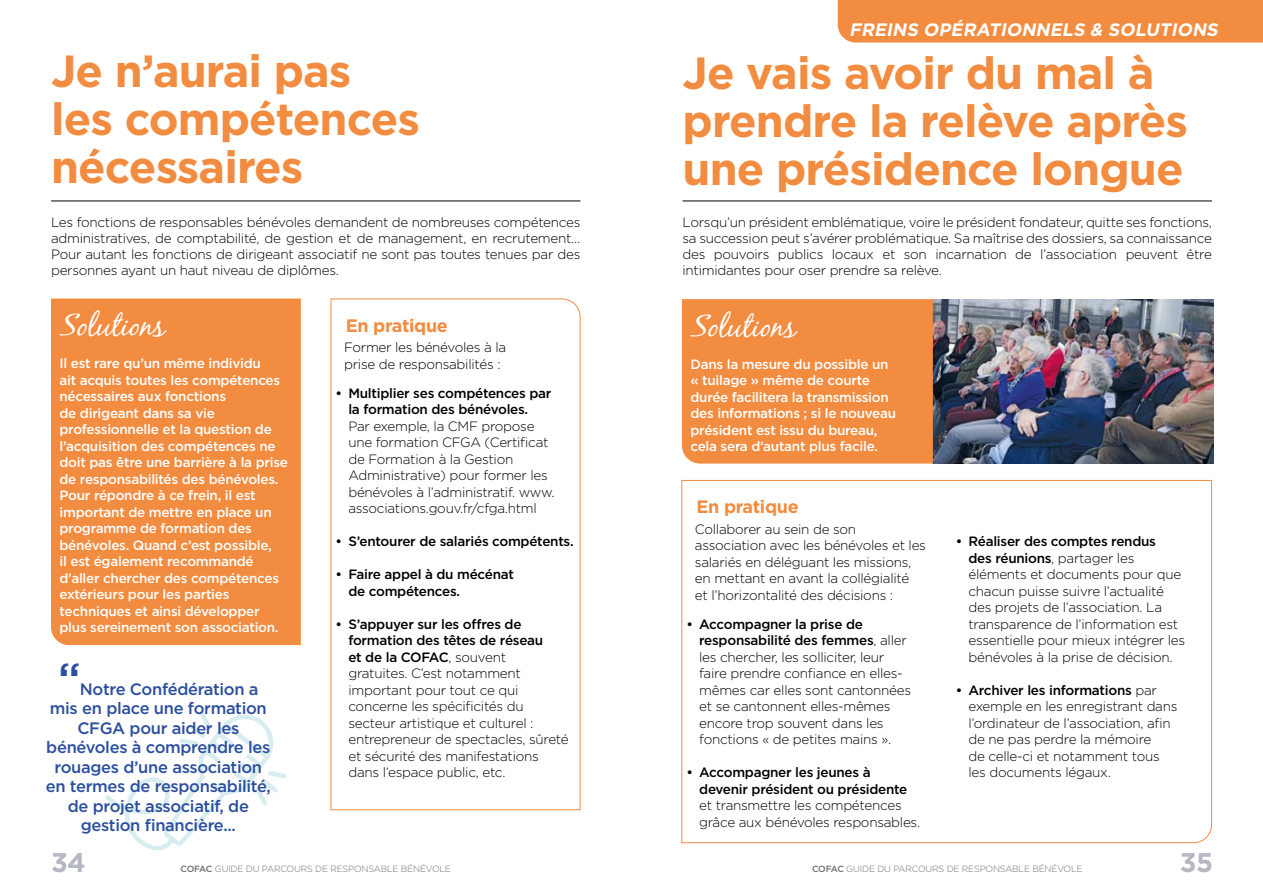
<style>
.page{position:relative;width:1263px;height:893px;background:#fff}
.page>*{position:absolute;margin:0;border:0;box-sizing:border-box;transform-origin:0 0}
._1-TITRE_CHAPITRE{font:700 45px/48px "Gotham";letter-spacing:-.02em;color:#f28c40}
._3-SOUS_TITRE_COULEUR{font:500 45px "Gotham";color:#2b4f9e}
.A_RETENIR_texte_blanc_encadré{font:italic 30px "Black Jack";color:#fff}
.t1{font:700 27px "Gotham";color:#b5b7c3}
.A_RETENIR_texte_blanc_encadré-2{font:italic 700 18px "Gotham";color:#fff}
._3-SOUS_TITRE_COULEUR-2{font:700 18px "Gotham";letter-spacing:-.02em;color:#f28c40}
._3-SOUS_TITRE_COULEUR-3{font:500 16.5px "Gotham";letter-spacing:-.02em;color:#2b4f9e}
._2-ACROCHE_NOIR_partie_solutions{font:300 13.5px/16.5px "Gotham";letter-spacing:-.02em;color:#000}
.A_RETENIR_texte_blanc_encadré-3{font:500 13.5px/16.5px "Gotham";letter-spacing:-.02em;color:#fff}
.A_RETENIR_texte_blanc_encadré-4{font:300 13.5px/16.5px "Gotham";letter-spacing:-.02em;color:#000}
.t2{font:500 13.5px/16.5px "Gotham";letter-spacing:-.02em;color:#000}
.t3{font:300 9px "Gotham";letter-spacing:-.02em;color:#706f6f}
.s1{font-weight:500}
</style>
<div class="page">
<hr style="left:51px;top:201px;width:529px;height:1px;background:#000">
<div style="left:51px;top:299px;width:250px;height:346px;background:#f28c40"></div>
<svg style="left:330px;top:298px;width:251px;height:512px"></svg>
<svg style="left:105px;top:712px;width:182px;height:139px"></svg>
<img style="left:933px;top:299px;width:280px;height:165px">
<hr style="left:682px;top:201px;width:530px;height:1px;background:#000">
<div style="left:682px;top:299px;width:251px;height:165px;background:#f28c40"></div>
<svg style="left:681px;top:480px;width:531px;height:363px"></svg>
<div style="left:838px;top:0;width:425px;height:43px;background:#f28c40"></div>
<p class="_1-TITRE_CHAPITRE" style="left:51px;top:47px;width:371px">Je n’aurai pas les compétences nécessaires</p>
<p class="_2-ACROCHE_NOIR_partie_solutions" style="left:51px;top:214px;width:531px;text-align:justify">Les fonctions de responsables bénévoles demandent de nombreuses compétences administratives, de comptabilité, de gestion et de management, en recrutement… Pour autant les fonctions de dirigeant associatif ne sont pas toutes tenues par des personnes ayant un haut niveau de diplômes.</p>
<p class="A_RETENIR_texte_blanc_encadré" style="left:60px;top:307px;width:115px">Solutions</p>
<p class="A_RETENIR_texte_blanc_encadré-3" style="left:60px;top:355px;width:230px">Il est rare qu’un même individu<br>ait acquis toutes les compétences nécessaires aux fonctions<br>de dirigeant dans sa vie professionnelle et la question de l’acquisition des compétences ne doit pas être une barrière à la prise de responsabilités des bénévoles.<br>Pour répondre à ce frein, il est important de mettre en place un programme de formation des bénévoles. Quand c’est possible,<br>il est également recommandé d’aller chercher des compétences extérieurs pour les parties techniques et ainsi développer plus sereinement son association.</p>
<p class="_3-SOUS_TITRE_COULEUR-2" style="left:346px;top:313px;width:104px">En pratique</p>
<p class="A_RETENIR_texte_blanc_encadré-4" style="left:344px;top:339px;width:164px">Former les bénévoles à la prise de responsabilités :</p>
<p class="_2-ACROCHE_NOIR_partie_solutions" style="left:348px;top:384px;width:208px;text-indent:-13px"><span class="s1">• Multiplier ses compétences par la formation des bénévoles.<br></span>Par exemple, la CMF propose une formation CFGA (Certificat de Formation à la Gestion<br>Administrative) pour former les bénévoles à l’administratif. www. associations.gouv.fr/cfga.html</p>
<p class="t2" style="left:336px;top:533px;width:240px">• S’entourer de salariés compétents.</p>
<p class="t2" style="left:348px;top:566px;width:167px;text-indent:-13px">• Faire appel à du mécénat de compétences.</p>
<p class="_2-ACROCHE_NOIR_partie_solutions" style="left:348px;top:615px;width:222px;text-indent:-13px"><span class="s1">• S’appuyer sur les offres de formation des têtes de réseau<br>et de la COFAC</span>, souvent<br>gratuites. C’est notamment important pour tout ce qui concerne les spécificités du secteur artistique et culturel : entrepreneur de spectacles, sûreté et sécurité des manifestations dans l’espace public, etc.</p>
<p class="_3-SOUS_TITRE_COULEUR" style="left:58px;top:649px;width:24px">“</p>
<p class="_3-SOUS_TITRE_COULEUR-3" style="left:80px;top:678px;width:180px">Notre Confédération a</p>
<p class="_3-SOUS_TITRE_COULEUR-3" style="left:50px;top:697px;width:218px">mis en place une formation</p>
<p class="_3-SOUS_TITRE_COULEUR-3" style="left:77px;top:717px;width:163px">CFGA pour aider les</p>
<p class="_3-SOUS_TITRE_COULEUR-3" style="left:46px;top:736px;width:226px">bénévoles à comprendre les</p>
<p class="_3-SOUS_TITRE_COULEUR-3" style="left:55px;top:756px;width:209px">rouages d’une association</p>
<p class="_3-SOUS_TITRE_COULEUR-3" style="left:46px;top:775px;width:227px">en termes de responsabilité,</p>
<p class="_3-SOUS_TITRE_COULEUR-3" style="left:68px;top:795px;width:183px">de projet associatif, de</p>
<p class="_3-SOUS_TITRE_COULEUR-3" style="left:81px;top:814px;width:157px">gestion financière...</p>
<p class="A_RETENIR_texte_blanc_encadré-2" style="left:849px;top:17px;width:374px">FREINS OPÉRATIONNELS &amp; SOLUTIONS</p>
<p class="_1-TITRE_CHAPITRE" style="left:682px;top:48px;width:507px">Je vais avoir du mal à prendre la relève après une présidence longue</p>
<p class="_2-ACROCHE_NOIR_partie_solutions" style="left:682px;top:214px;width:531px;text-align:justify">Lorsqu’un président emblématique, voire le président fondateur, quitte ses fonctions, sa succession peut s’avérer problématique. Sa maîtrise des dossiers, sa connaissance des pouvoirs publics locaux et son incarnation de l’association peuvent être intimidantes pour oser prendre sa relève.</p>
<p class="A_RETENIR_texte_blanc_encadré" style="left:690px;top:308px;width:115px">Solutions</p>
<p class="A_RETENIR_texte_blanc_encadré-3" style="left:690px;top:355px;width:207px">Dans la mesure du possible un « tuilage » même de courte durée facilitera la transmission des informations ; si le nouveau président est issu du bureau, cela sera d’autant plus facile.</p>
<p class="_3-SOUS_TITRE_COULEUR-2" style="left:696px;top:495px;width:104px">En pratique</p>
<p class="A_RETENIR_texte_blanc_encadré-4" style="left:695px;top:520px;width:233px">Collaborer au sein de son association avec les bénévoles et les salariés en déléguant les missions, en mettant en avant la collégialité<br>et l’horizontalité des décisions :</p>
<p class="_2-ACROCHE_NOIR_partie_solutions" style="left:699px;top:615px;width:213px;text-indent:-13px"><span class="s1">• Accompagner la prise de responsabilité des femmes</span>, aller les chercher, les solliciter, leur faire prendre confiance en elles&shy;mêmes car elles sont cantonnées et se cantonnent elles-mêmes encore trop souvent dans les fonctions « de petites mains ».</p>
<p class="_2-ACROCHE_NOIR_partie_solutions" style="left:699px;top:764px;width:222px;text-indent:-13px"><span class="s1">• Accompagner les jeunes à devenir président ou présidente </span>et transmettre les compétences grâce aux bénévoles responsables.</p>
<p class="_2-ACROCHE_NOIR_partie_solutions" style="left:968px;top:533px;width:218px;text-indent:-13px"><span class="s1">• Réaliser des comptes rendus<br>des réunions</span>, partager les éléments et documents pour que chacun puisse suivre l’actualité des projets de l’association. La transparence de l’information est essentielle pour mieux intégrer les bénévoles à la prise de décision.</p>
<p class="_2-ACROCHE_NOIR_partie_solutions" style="left:968px;top:681px;width:211px;text-indent:-13px"><span class="s1">• Archiver les informations</span> par exemple en les enregistrant dans l’ordinateur de l’association, afin de ne pas perdre la mémoire<br>de celle-ci et notamment tous les documents légaux.</p>
<h3 class="t1" style="left:51px;top:845px;width:36px">34</h3>
<p class="t3" style="left:181px;top:863px;width:272px"><span class="s1">COFAC</span> GUIDE DU PARCOURS DE RESPONSABLE BÉNÉVOLE</p>
<p class="t3" style="left:812px;top:863px;width:272px"><span class="s1">COFAC</span> GUIDE DU PARCOURS DE RESPONSABLE BÉNÉVOLE</p>
<h3 class="t1" style="left:1180px;top:845px;width:35px">35</h3>
</div>
